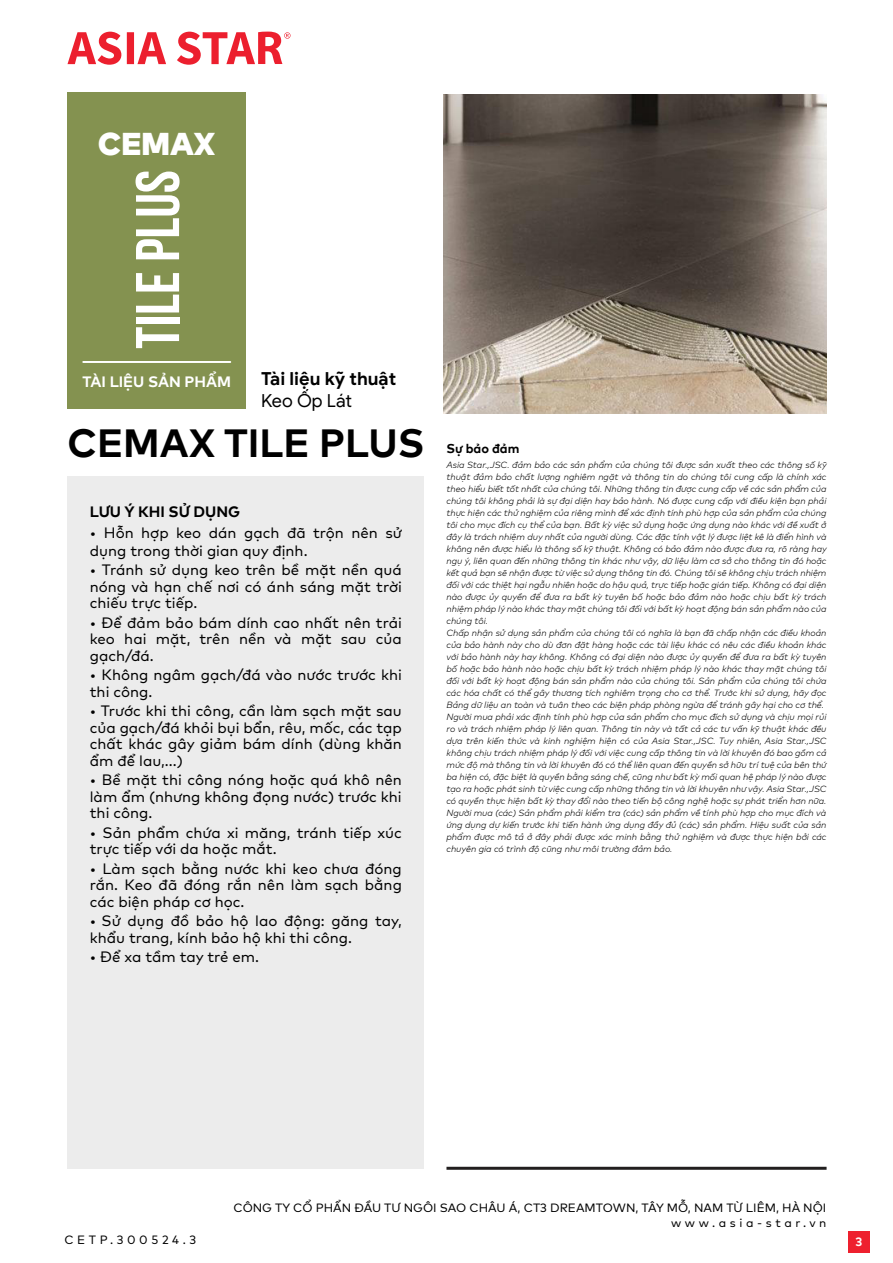
<style>
.page{position:relative;width:893px;height:1263px;background:#fff}
.page>*{position:absolute;margin:0;border:0;box-sizing:border-box;transform-origin:0 0}
.t1{font:61.5px "UTM Bebas";color:#fff}
.t2{font:39.3px "UAS Bold";color:#000}
.t3{font:31.5px "UAS Black";color:#fff}
.t4{font:700 18px "Google Sans";color:#000}
.t5{font:18px "Google Sans";color:#000}
.t6{font:15px/16.5px "UAS Book";color:#000;text-align:justify}
.t7{font:15px "UAS Bold";color:#fff}
.t8{font:15px "UAS Bold";color:#000}
.t9{font:12.75px "UAS Bold";color:#000}
.t10{font:12px/14.4px "UAS Book";color:#000;text-align:right}
.t11{font:12px "UAS Book";letter-spacing:.3em;color:#000}
.t12{font:12px "UAS Bold";color:#fff}
.t13{font:italic 9px/12px "UAS Light";color:#000}
</style>
<div class="page">
<div style="left:848px;top:1231px;width:22px;height:22px;background:#ee202e"></div>
<svg style="left:67px;top:32px;width:223px;height:33px"></svg>
<img style="left:444px;top:95px;width:383px;height:318px">
<div style="left:68px;top:476px;width:356px;height:692px;background:#ececec"></div>
<hr style="left:446px;top:1167px;width:381px;height:3px;background:#221f1f">
<div style="left:68px;top:92px;width:178px;height:317px;background:#849250"></div>
<hr style="left:82px;top:361px;width:149px;height:2px;background:#fff">
<h3 class="t3" style="left:98px;top:120px;width:119px">CEMAX</h3>
<h1 class="t1" style="left:113px;top:349px;width:180px;rotate:-90deg">TILE PLUS</h1>
<h3 class="t7" style="left:82px;top:370px;width:150px">TÀI LIỆU SẢN PHẨM</h3>
<h3 class="t4" style="left:261px;top:367px;width:137px">Tài liệu kỹ thuật</h3>
<h3 class="t5" style="left:261px;top:389px;width:92px">Keo Ốp Lát</h3>
<h2 class="t2" style="left:68px;top:413px;width:358px">CEMAX TILE PLUS</h2>
<h3 class="t8" style="left:90px;top:500px;width:152px">LƯU Ý KHI SỬ DỤNG</h3>
<h3 class="t6" style="left:90px;top:522px;width:314px;line-height:18px">• Hỗn hợp keo dán gạch đã trộn nên sử dụng trong thời gian quy định.</h3>
<h3 class="t6" style="left:90px;top:560px;width:314px">• Tránh sử dụng keo trên bề mặt nền quá nóng và hạn chế nơi có ánh sáng mặt trời chiếu trực tiếp.</h3>
<h3 class="t6" style="left:90px;top:613px;width:314px">• Để đảm bảo bám dính cao nhất nên trải keo hai mặt, trên nền và mặt sau của gạch/đá.</h3>
<h3 class="t6" style="left:90px;top:665px;width:314px">• Không ngâm gạch/đá vào nước trước khi thi công.</h3>
<h3 class="t6" style="left:90px;top:701px;width:314px">• Trước khi thi công, cần làm sạch mặt sau của gạch/đá khỏi bụi bẩn, rêu, mốc, các tạp chất khác gây giảm bám dính (dùng khăn ẩm để lau,...)</h3>
<h3 class="t6" style="left:90px;top:770px;width:314px">• Bề mặt thi công nóng hoặc quá khô nên làm ẩm (nhưng không đọng nước) trước khi thi công.</h3>
<h3 class="t6" style="left:90px;top:823px;width:314px">• Sản phẩm chứa xi măng, tránh tiếp xúc trực tiếp với da hoặc mắt.</h3>
<h3 class="t6" style="left:90px;top:859px;width:314px">• Làm sạch bằng nước khi keo chưa đóng rắn. Keo đã đóng rắn nên làm sạch bằng các biện pháp cơ học.</h3>
<h3 class="t6" style="left:90px;top:911px;width:314px">• Sử dụng đồ bảo hộ lao động: găng tay, khẩu trang, kính bảo hộ khi thi công.</h3>
<h3 class="t6" style="left:90px;top:947px;width:171px">• Để xa tầm tay trẻ em.</h3>
<h3 class="t9" style="left:446px;top:439px;width:74px">Sự bảo đảm</h3>
<p class="t13" style="left:446px;top:458px;width:382px">Asia Star.,JSC. đảm bảo các sản phẩm của chúng tôi được sản xuất theo các thông số kỹ thuật đảm bảo chất lượng nghiêm ngặt và thông tin do chúng tôi cung cấp là chính xác theo hiểu biết tốt nhất của chúng tôi. Những thông tin được cung cấp về các sản phẩm của chúng tôi không phải là sự đại diện hay bảo hành. Nó được cung cấp với điều kiện bạn phải thực hiện các thử nghiệm của riêng mình để xác định tính phù hợp của sản phẩm của chúng tôi cho mục đích cụ thể của bạn. Bất kỳ việc sử dụng hoặc ứng dụng nào khác với đề xuất ở đây là trách nhiệm duy nhất của người dùng. Các đặc tính vật lý được liệt kê là điển hình và không nên được hiểu là thông số kỹ thuật. Không có bảo đảm nào được đưa ra, rõ ràng hay ngụ ý, liên quan đến những thông tin khác như vậy, dữ liệu làm cơ sở cho thông tin đó hoặc kết quả bạn sẽ nhận được từ việc sử dụng thông tin đó. Chúng tôi sẽ không chịu trách nhiệm đối với các thiệt hại ngẫu nhiên hoặc do hậu quả, trực tiếp hoặc gián tiếp. Không có đại diện nào được ủy quyền để đưa ra bất kỳ tuyên bố hoặc bảo đảm nào hoặc chịu bất kỳ trách nhiệm pháp lý nào khác thay mặt chúng tôi đối với bất kỳ hoạt động bán sản phẩm nào của chúng tôi.<br>Chấp nhận sử dụng sản phẩm của chúng tôi có nghĩa là bạn đã chấp nhận các điều khoản của bảo hành này cho dù đơn đặt hàng hoặc các tài liệu khác có nêu các điều khoản khác với bảo hành này hay không. Không có đại diện nào được ủy quyền để đưa ra bất kỳ tuyên bố hoặc bảo hành nào hoặc chịu bất kỳ trách nhiệm pháp lý nào khác thay mặt chúng tôi đối với bất kỳ hoạt động bán sản phẩm nào của chúng tôi. Sản phẩm của chúng tôi chứa các hóa chất có thể gây thương tích nghiêm trọng cho cơ thể. Trước khi sử dụng, hãy đọc Bảng dữ liệu an toàn và tuân theo các biện pháp phòng ngừa để tránh gây hại cho cơ thể.<br>Người mua phải xác định tính phù hợp của sản phẩm cho mục đích sử dụng và chịu mọi rủi ro và trách nhiệm pháp lý liên quan. Thông tin này và tất cả các tư vấn kỹ thuật khác đều dựa trên kiến thức và kinh nghiệm hiện có của Asia Star.,JSC. Tuy nhiên, Asia Star.,JSC không chịu trách nhiệm pháp lý đối với việc cung cấp thông tin và lời khuyên đó bao gồm cả mức độ mà thông tin và lời khuyên đó có thể liên quan đến quyền sở hữu trí tuệ của bên thứ ba hiện có, đặc biệt là quyền bằng sáng chế, cũng như bất kỳ mối quan hệ pháp lý nào được tạo ra hoặc phát sinh từ việc cung cấp những thông tin và lời khuyên như vậy. Asia Star.,JSC có quyền thực hiện bất kỳ thay đổi nào theo tiến bộ công nghệ hoặc sự phát triển hơn nữa.<br>Người mua (các) Sản phẩm phải kiểm tra (các) sản phẩm về tính phù hợp cho mục đích và ứng dụng dự kiến trước khi tiến hành ứng dụng đầy đủ (các) sản phẩm. Hiệu suất của sản phẩm được mô tả ở đây phải được xác minh bằng thử nghiệm và được thực hiện bởi các chuyên gia có trình độ cũng như môi trường đảm bảo.</p>
<h3 class="t11" style="left:64px;top:1230px;width:133px">CETP.300524.3</h3>
<h3 class="t10" style="left:234px;top:1200px;width:594px">CÔNG TY CỔ PHẨN ĐẦU TƯ NGÔI SAO CHÂU Á, CT3 DREAMTOWN, TÂY MỖ, NAM TỪ LIÊM, HÀ NỘI www.asia-star.vn</h3>
<h3 class="t12" style="left:855px;top:1232px;width:8px">3</h3>
</div>
